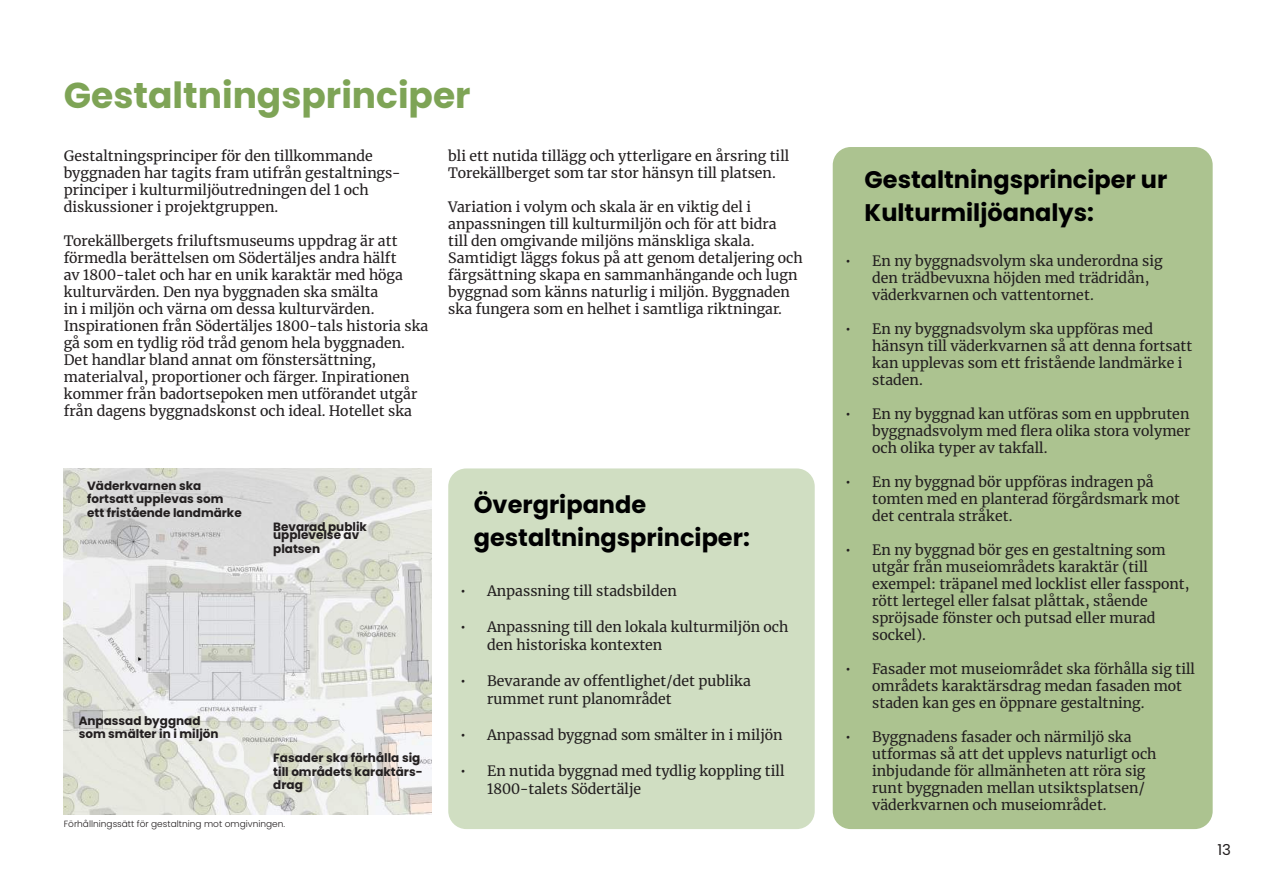
<style>
.page{position:relative;width:1263px;height:893px;background:#fff}
.page>*{position:absolute;margin:0;border:0;box-sizing:border-box;transform-origin:0 0}
.t1{font:700 36px "Poppins Latin";color:#7ea456}
.t2{font:700 24px/33px "Poppins Latin";color:#000001}
.t3{font:15px "Poppins Latin";color:#231f20}
.t4{font:14.25px/17px "Merriweather";color:#231f20}
.t5{font:700 12px/13.6px "Poppins Latin";color:#231f20}
.t6{font:300 9px "Poppins Latin";color:#231f20}
</style>
<div class="page">
<img style="left:64px;top:468px;width:367px;height:346px">
<div style="left:448px;top:468px;width:367px;height:361px;background:#d0dec2;border-radius:18px"></div>
<div style="left:833px;top:147px;width:380px;height:682px;background:#acc390;border-radius:18px"></div>
<h1 class="t1" style="left:64px;top:72px;width:408px">Gestaltningsprinciper</h1>
<p class="t4" style="left:64px;top:146px;width:338px">Gestaltningsprinciper för den tillkommande byggnaden har tagits fram utifrån gestaltnings&shy;principer i kulturmiljöutredningen del 1 och diskussioner i projektgruppen.</p>
<p class="t4" style="left:64px;top:231px;width:366px">Torekällbergets friluftsmuseums uppdrag är att förmedla berättelsen om Södertäljes andra hälft<br>av 1800-talet och har en unik karaktär med höga kulturvärden. Den nya byggnaden ska smälta<br>in i miljön och värna om dessa kulturvärden.<br>Inspirationen från Södertäljes 1800-tals historia ska gå som en tydlig röd tråd genom hela byggnaden.<br>Det handlar bland annat om fönstersättning, materialval, proportioner och färger. Inpirationen kommer från badortsepoken men utförandet utgår från dagens byggnadskonst och ideal. Hotellet ska</p>
<p class="t4" style="left:448px;top:146px;width:342px">bli ett nutida tillägg och ytterligare en årsring till<br>Torekällberget som tar stor hänsyn till platsen.</p>
<p class="t4" style="left:448px;top:197px;width:356px">Variation i volym och skala är en viktig del i anpassningen till kulturmiljön och för att bidra<br>till den omgivande miljöns mänskliga skala.<br>Samtidigt läggs fokus på att genom detaljering och färgsättning skapa en sammanhängande och lugn byggnad som känns naturlig i miljön. Byggnaden ska fungera som en helhet i samtliga riktningar.</p>
<p class="t5" style="left:87px;top:479px;width:156px">Väderkvarnen ska fortsatt upplevas som ett fristående landmärke</p>
<p class="t5" style="left:273px;top:520px;width:95px">Bevarad publik</p>
<p class="t5" style="left:273px;top:528px;width:88px">upplevelse av platsen</p>
<p class="t5" style="left:79px;top:713px;width:141px">Anpassad byggnad som smälter in i miljön</p>
<p class="t5" style="left:273px;top:751px;width:151px">Fasader ska förhålla sig till områdets karaktärs&shy;drag</p>
<p class="t6" style="left:64px;top:818px;width:223px">Förhållningssätt för gestaltning mot omgivningen.</p>
<p class="t2" style="left:474px;top:488px;width:278px">Övergripande gestaltningsprinciper:</p>
<p class="t4" style="left:460px;top:581px;width:218px">• Anpassning till stadsbilden</p>
<p class="t4" style="left:487px;top:616px;width:303px;line-height:18px;text-indent:-27px">• Anpassning till den lokala kulturmiljön och den historiska kontexten</p>
<p class="t4" style="left:487px;top:670px;width:265px;line-height:18px;text-indent:-27px">• Bevarande av ofentlighet/det publika rummet runt planområdet</p>
<p class="t4" style="left:460px;top:725px;width:324px">• Anpassad byggnad som smälter in i miljön</p>
<p class="t4" style="left:487px;top:760px;width:299px;line-height:18px;text-indent:-27px">• En nutida byggnad med tydlig koppling till<br>1800-talets Södertälje</p>
<p class="t2" style="left:865px;top:163px;width:304px">Gestaltningsprinciper ur<br>Kulturmiljöanalys:</p>
<p class="t4" style="left:872px;top:251px;width:292px;text-indent:-27px">• En ny byggnadsvolym ska underordna sig den trädbevuxna höjden med trädridån, väderkvarnen och vattentornet.</p>
<p class="t4" style="left:872px;top:319px;width:322px;text-indent:-27px">• En ny byggnadsvolym ska uppföras med hänsyn till väderkvarnen så att denna fortsatt kan upplevas som ett fristående landmärke i staden.</p>
<p class="t4" style="left:872px;top:404px;width:320px;text-align:justify;text-indent:-27px">• En ny byggnad kan utföras som en uppbruten byggnadsvolym med fera olika stora volymer och olika typer av takfall.</p>
<p class="t4" style="left:872px;top:472px;width:309px;text-indent:-27px">• En ny byggnad bör uppföras indragen på tomten med en planterad förgårdsmark mot det centrala stråket.</p>
<p class="t4" style="left:872px;top:540px;width:319px;text-indent:-27px">• En ny byggnad bör ges en gestaltning som utgår från museiområdets karaktär (till exempel: träpanel med locklist eller fasspont, rött lertegel eller falsat plåttak, stående spröjsade fönster och putsad eller murad sockel).</p>
<p class="t4" style="left:872px;top:659px;width:324px;text-indent:-27px">• Fasader mot museiområdet ska förhålla sig till områdets karaktärsdrag medan fasaden mot staden kan ges en öppnare gestaltning.</p>
<p class="t4" style="left:872px;top:727px;width:286px;text-indent:-27px">• Byggnadens fasader och närmiljö ska utformas så att det upplevs naturligt och inbjudande för allmänheten att röra sig runt byggnaden mellan utsiktsplatsen/ väderkvarnen och museiområdet.</p>
<p class="t3" style="left:1217px;top:840px;width:15px">13</p>
</div>
